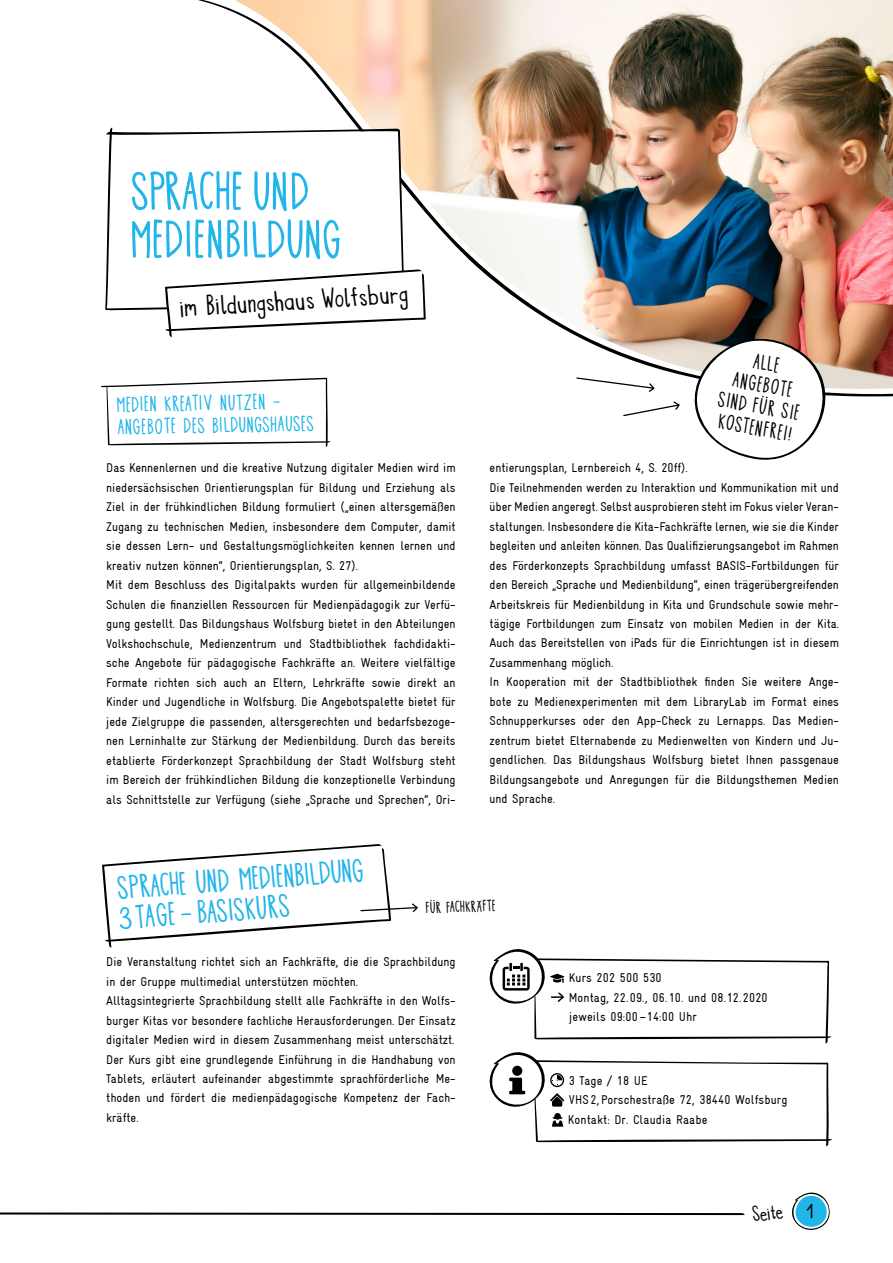
<style>
.page{position:relative;width:893px;height:1263px;background:#fff}
.page>*{position:absolute;margin:0;border:0;box-sizing:border-box;transform-origin:0 0}
.t1{font:55.5px/48px "RT Mosefont";color:#21b5ea}
.t2{font:33.75px/30.2px "RT Mosefont";color:#21b5ea}
.t3{font:30px "RT Mosefont";color:#000}
.t4{font:22.5px/22.5px "RT Mosefont";color:#21b5ea}
.t5{font:22.5px/21.8px "RT Mosefont";color:#000;text-align:center}
.t6{font:16.5px "RT Mosefont";color:#000}
.t7{font:condensed 12.75px/19.5px "Gravur";color:#000}
</style>
<div class="page">
<img style="left:198px;top:0;width:695px;height:397px">
<svg style="left:105px;top:127px;width:299px;height:184px"></svg>
<svg style="left:164px;top:269px;width:262px;height:69px"></svg>
<svg style="left:101px;top:378px;width:230px;height:69px"></svg>
<svg style="left:576px;top:377px;width:78px;height:15px"></svg>
<svg style="left:623px;top:401px;width:57px;height:15px"></svg>
<svg style="left:690px;top:335px;width:140px;height:125px"></svg>
<svg style="left:102px;top:844px;width:316px;height:104px"></svg>
<svg style="left:792px;top:1192px;width:38px;height:38px"></svg>
<svg style="left:0;top:1212px;width:745px;height:3px;background:#545454"></svg>
<svg style="left:489px;top:949px;width:343px;height:198px"></svg>
<h1 class="t1" style="left:130px;top:169px;width:212px">SPRACHE UND<br>MEDIENBILDUNG</h1>
<h3 class="t3" style="left:178px;top:292px;width:231px;rotate:-4deg">IM BILDUNGSHAUS WOLFSBURG</h3>
<h3 class="t4" style="left:117px;top:394px;width:197px;rotate:-1deg">MEDIEN KREATIV NUTZEN –<br>ANGEBOTE DES BILDUNGSHAUSES</h3>
<h3 class="t5" style="left:727px;top:346px;width:84px;rotate:10deg">ALLE<br>ANGEBOTE<br>SIND FÜR SIE<br>KOST ENFREI!</h3>
<p class="t7" style="left:106px;top:458px;width:351px">Das Kennenlernen und die kreative Nutzung digitaler Medien wird im niedersächsischen Orientierungsplan für Bildung und Erziehung als Ziel in der frühkindlichen Bildung formuliert („einen altersgemäßen Zugang zu technischen Medien, insbesondere dem Computer, damit sie dessen Lern- und Gestaltungsmöglichkeiten kennen lernen und kreativ nutzen können“, Orientierungsplan, S. 27).<br>Mit dem Beschluss des Digitalpakts wurden für allgemeinbildende Schulen die finanziellen Ressourcen für Medienpädagogik zur Verfü&shy;gung gestellt. Das Bildungshaus Wolfsburg bietet in den Abteilungen Volkshochschule, Medienzentrum und Stadtbibliothek fachdidakti&shy;sche Angebote für pädagogische Fachkräfte an. Weitere vielfältige Formate richten sich auch an Eltern, Lehrkräfte sowie direkt an Kinder und Jugendliche in Wolfsburg. Die Angebotspalette bietet für jede Zielgruppe die passenden, altersgerechten und bedarfsbezoge&shy;nen Lerninhalte zur Stärkung der Medienbildung. Durch das bereits etablierte Förderkonzept Sprachbildung der Stadt Wolfsburg steht im Bereich der frühkindlichen Bildung die konzeptionelle Verbindung als Schnittstelle zur Verfügung (siehe „Sprache und Sprechen“, Ori-</p>
<p class="t7" style="left:490px;top:458px;width:351px">entierungsplan, Lernbereich 4, S. 20ff).<br>Die Teilnehmenden werden zu Interaktion und Kommunikation mit und über Medien angeregt. Selbst ausprobieren steht im Fokus vieler Veran&shy;staltungen. Insbesondere die Kita-Fachkräfte lernen, wie sie die Kinder begleiten und anleiten können. Das Qualifizierungsangebot im Rahmen des Förderkonzepts Sprachbildung umfasst BASIS-Fortbildungen für den Bereich „Sprache und Medienbildung“, einen trägerübergreifenden Arbeitskreis für Medienbildung in Kita und Grundschule sowie mehr&shy;tägige Fortbildungen zum Einsatz von mobilen Medien in der Kita.<br>Auch das Bereitstellen von iPads für die Einrichtungen ist in diesem Zusammenhang möglich.<br>In Kooperation mit der Stadtbibliothek finden Sie weitere Ange&shy;bote zu Medienexperimenten mit dem LibraryLab im Format eines Schnupperkurses oder den App-Check zu Lernapps. Das Medien&shy;zentrum bietet Elternabende zu Medienwelten von Kindern und Ju&shy;gendlichen. Das Bildungshaus Wolfsburg bietet Ihnen passgenaue Bildungsangebote und Anregungen für die Bildungsthemen Medien und Sprache.</p>
<h2 class="t2" style="left:116px;top:873px;width:249px;rotate:-4deg">SPRACHE UND MEDIENBILDUNG<br>3TAGE– BASISKURS</h2>
<p class="t6" style="left:425px;top:899px;width:72px;rotate:-2deg">FÜR FACHKRÄFTE</p>
<p class="t7" style="left:106px;top:952px;width:351px">Die Veranstaltung richtet sich an Fachkräfte, die die Sprachbildung in der Gruppe multimedial unterstützen möchten.<br>Alltagsintegrierte Sprachbildung stellt alle Fachkräfte in den Wolfs&shy;burger Kitas vor besondere fachliche Herausforderungen. Der Einsatz digitaler Medien wird in diesem Zusammenhang meist unterschätzt.<br>Der Kurs gibt eine grundlegende Einführung in die Handhabung von Tablets, erläutert aufeinander abgestimmte sprachförderliche Me&shy;thoden und fördert die medienpädagogische Kompetenz der Fach&shy;kräfte.</p>
<p class="t7" style="left:569px;top:968px;width:200px">Kurs 202 500 530<br>Montag, 22.09., 06.10. und 08.12.2020 jeweils 09:00 –14:00 Uhr</p>
<p class="t7" style="left:568px;top:1071px;width:221px">3 Tage / 18 UE<br>VHS 2, Porschestraße 72, 38440 Wolfsburg<br>Kontakt: Dr. Claudia Raabe</p>
<h3 class="t5" style="left:751px;top:1204px;width:30px;rotate:-6deg">SEITE</h3>
<h3 class="t5" style="left:806px;top:1201px;width:8px">1</h3>
</div>
